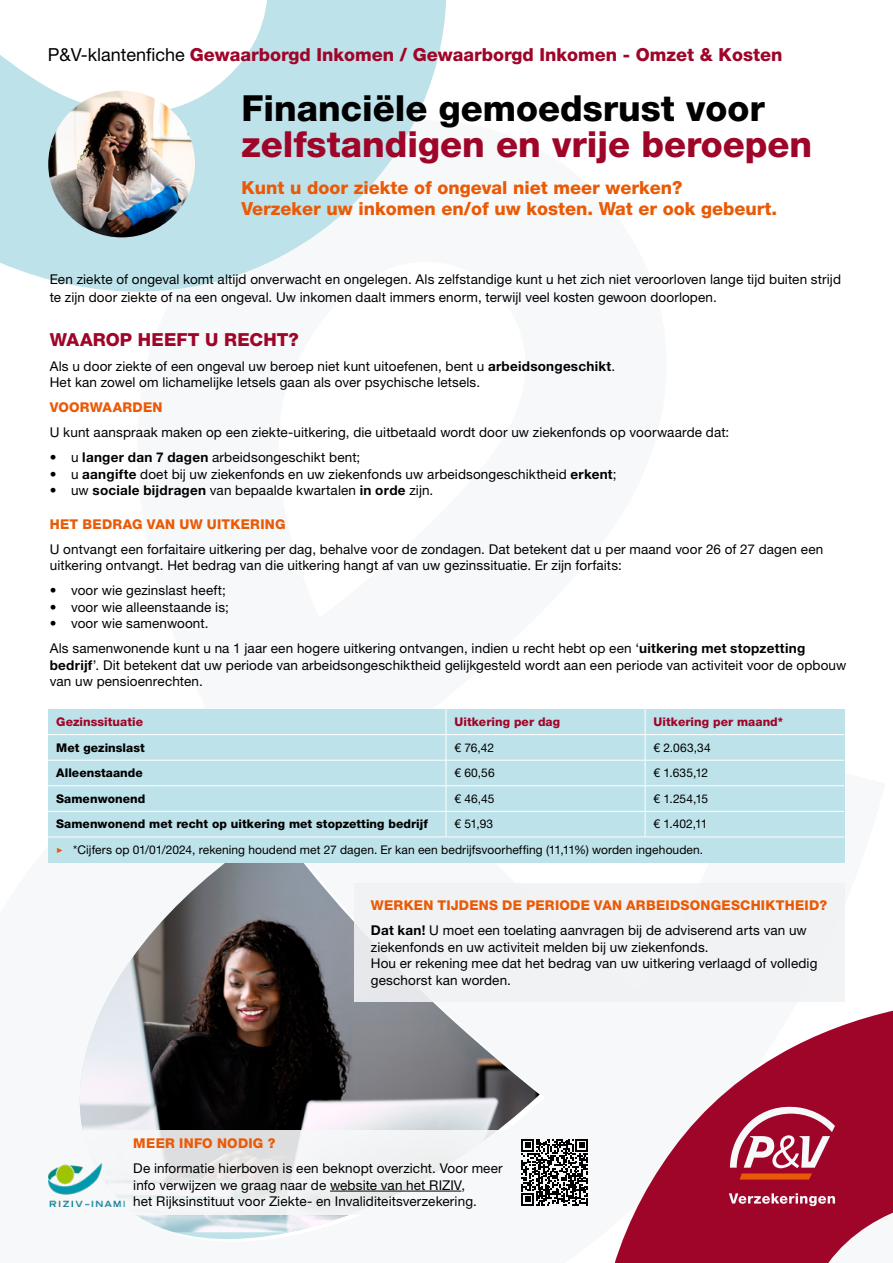
<style>
.page{position:relative;width:893px;height:1263px;background:#fff}
.page>*{position:absolute;margin:0;border:0;box-sizing:border-box;transform-origin:0 0}
.t1{font:800 36px "Helvetica Neue LT Std";color:#9e0529}
.t2{font:800 36px "Helvetica Neue LT Std";color:#000}
.t3{font:800 18px/21px "Helvetica Neue LT Std";color:#ea5a06}
.t4{font:800 18px "Helvetica Neue LT Std";color:#9e0529}
.t5{font:13.5px/16.5px "Helvetica Neue LT Std";letter-spacing:.01em;color:#000}
.t6{font:800 13.5px "Helvetica Neue LT Std";letter-spacing:.02em;color:#ea5a06}
.t7{font:12px/25.7px "Helvetica Neue LT Std";letter-spacing:.005em;color:#000}
.t8{font:800 12px "Helvetica Neue LT Std";letter-spacing:.005em;color:#000}
.t9{font:800 12px "Helvetica Neue LT Std";letter-spacing:.005em;color:#9e0529}
.s1{font-weight:400;color:#000}
.s2{font-weight:700}
.s3{font-family:"Arial";font-size:7.5px;color:#ea5a06}
.s4{font-weight:800;color:#ea5a06}
</style>
<div class="page">
<svg style="left:614px;top:1010px;width:279px;height:253px;fill:#9e0529"></svg>
<svg style="left:730px;top:1106px;width:105px;height:73px"></svg>
<svg style="left:729px;top:1193px;width:106px;height:13px"></svg>
<svg style="left:0;top:0;width:446px;height:292px;fill:#bde2e9"></svg>
<img style="left:79px;top:862px;width:461px;height:370px">
<svg style="left:49px;top:1130px;width:491px;height:85px;fill:#f2f4f5"></svg>
<div style="left:48px;top:709px;width:796px;height:153px;background:#bde2e9"></div>
<hr style="left:48px;top:734px;width:398px;height:1px;background:#fff">
<hr style="left:446px;top:734px;width:199px;height:1px;background:#fff">
<hr style="left:645px;top:734px;width:199px;height:1px;background:#fff">
<hr style="left:48px;top:760px;width:398px;height:1px;background:#fff">
<hr style="left:446px;top:760px;width:199px;height:1px;background:#fff">
<hr style="left:645px;top:760px;width:199px;height:1px;background:#fff">
<hr style="left:48px;top:785px;width:398px;height:1px;background:#fff">
<hr style="left:446px;top:785px;width:199px;height:1px;background:#fff">
<hr style="left:645px;top:785px;width:199px;height:1px;background:#fff">
<hr style="left:48px;top:811px;width:398px;height:1px;background:#fff">
<hr style="left:446px;top:811px;width:199px;height:1px;background:#fff">
<svg style="left:446px;top:709px;width:1px;height:127px"></svg>
<hr style="left:645px;top:811px;width:199px;height:1px;background:#fff">
<svg style="left:645px;top:709px;width:1px;height:127px"></svg>
<hr style="left:48px;top:836px;width:398px;height:1px;background:#fff">
<hr style="left:446px;top:836px;width:199px;height:1px;background:#fff">
<hr style="left:645px;top:836px;width:199px;height:1px;background:#fff">
<div style="left:354px;top:884px;width:490px;height:118px;background:#f1f2f4"></div>
<hr style="left:330px;top:1191px;width:131px;height:1px;background:#000">
<img style="left:48px;top:1164px;width:77px;height:42px">
<svg style="left:521px;top:1139px;width:67px;height:67px"></svg>
<img style="left:48px;top:91px;width:147px;height:146px;border-radius:73px">
<h2 class="t4" style="left:48px;top:44px;width:736px"><span class="s1">P&amp;V-klantenfiche</span> Gewaarborgd Inkomen / Gewaarborgd Inkomen - Omzet &amp; Kosten</h2>
<h1 class="t2" style="left:241px;top:87px;width:525px">Financiële gemoedsrust voor</h1>
<h1 class="t1" style="left:241px;top:123px;width:572px">zelfstandigen en vrije beroepen</h1>
<h2 class="t3" style="left:241px;top:177px;width:537px">Kunt u door ziekte of ongeval niet meer werken?<br>Verzeker uw inkomen en/of uw kosten. Wat er ook gebeurt.</h2>
<p class="t5" style="left:50px;top:270px;width:793px;line-height:18px">Een ziekte of ongeval komt altijd onverwacht en ongelegen. Als zelfstandige kunt u het zich niet veroorloven lange tijd buiten strijd te zijn door ziekte of na een ongeval. Uw inkomen daalt immers enorm, terwijl veel kosten gewoon doorlopen.</p>
<h2 class="t4" style="left:50px;top:328px;width:251px">WAAROP HEEFT U RECHT?</h2>
<p class="t5" style="left:50px;top:357px;width:567px">Als u door ziekte of een ongeval uw beroep niet kunt uitoefenen, bent u <span class="s2">arbeidsongeschikt</span>.<br>Het kan zowel om lichamelijke letsels gaan als over psychische letsels.</p>
<p class="t6" style="left:50px;top:399px;width:114px">VOORWAARDEN</p>
<p class="t5" style="left:50px;top:424px;width:681px">U kunt aanspraak maken op een ziekte-uitkering, die uitbetaald wordt door uw ziekenfonds op voorwaarde dat:</p>
<p class="t5" style="left:50px;top:449px;width:312px">• u <span class="s2">langer dan 7 dagen</span> arbeidsongeschikt bent;</p>
<p class="t5" style="left:50px;top:465px;width:568px">• u <span class="s2">aangifte</span> doet bij uw ziekenfonds en uw ziekenfonds uw arbeidsongeschiktheid <span class="s2">erkent</span>;</p>
<p class="t5" style="left:50px;top:482px;width:385px">• uw <span class="s2">sociale bijdragen</span> van bepaalde kwartalen <span class="s2">in orde</span> zijn.</p>
<p class="t6" style="left:50px;top:516px;width:237px">HET BEDRAG VAN UW UITKERING</p>
<p class="t5" style="left:50px;top:540px;width:775px">U ontvangt een forfaitaire uitkering per dag, behalve voor de zondagen. Dat betekent dat u per maand voor 26 of 27 dagen een uitkering ontvangt. Het bedrag van die uitkering hangt af van uw gezinssituatie. Er zijn forfaits:</p>
<p class="t5" style="left:50px;top:582px;width:177px">• voor wie gezinslast heeft;</p>
<p class="t5" style="left:50px;top:598px;width:180px">• voor wie alleenstaande is;</p>
<p class="t5" style="left:50px;top:610px;width:757px;line-height:25px">• voor wie samenwoont.<br>Als samenwonende kunt u na 1 jaar een hogere uitkering ontvangen, indien u recht hebt op een ‘<span class="s2">uitkering met stopzetting</span></p>
<p class="t5" style="left:50px;top:656px;width:798px"><span class="s2">bedrijf</span>’. Dit betekent dat uw periode van arbeidsongeschiktheid gelijkgesteld wordt aan een periode van activiteit voor de opbouw van uw pensioenrechten.</p>
<p class="t9" style="left:56px;top:715px;width:88px">Gezinssituatie</p>
<p class="t9" style="left:454px;top:715px;width:107px">Uitkering per dag</p>
<p class="t9" style="left:654px;top:715px;width:131px">Uitkering per maand*</p>
<p class="t8" style="left:56px;top:740px;width:90px">Met gezinslast</p>
<p class="t7" style="left:454px;top:734px;width:41px">€ 76,42</p>
<p class="t7" style="left:654px;top:734px;width:59px">€ 2.063,34</p>
<p class="t8" style="left:56px;top:766px;width:88px">Alleenstaande</p>
<p class="t7" style="left:454px;top:760px;width:42px">€ 60,56</p>
<p class="t7" style="left:654px;top:760px;width:56px">€ 1.635,12</p>
<p class="t8" style="left:56px;top:791px;width:91px">Samenwonend</p>
<p class="t7" style="left:454px;top:786px;width:42px">€ 46,45</p>
<p class="t7" style="left:654px;top:786px;width:56px">€ 1.254,15</p>
<p class="t8" style="left:56px;top:817px;width:373px">Samenwonend met recht op uitkering met stopzetting bedrijf</p>
<p class="t7" style="left:454px;top:811px;width:40px">€ 51,93</p>
<p class="t7" style="left:56px;top:811px;width:653px;text-indent:597px">€ 1.402,11 <span class="s3">►</span> *Cijfers op 01/01/2024, rekening houdend met 27 dagen. Er kan een bedrijfsvoorheffing (11,11%) worden ingehouden.</p>
<p class="t5" style="left:371px;top:893px;width:458px;line-height:25px"><span class="s4">WERKEN TIJDENS DE PERIODE VAN ARBEIDSONGESCHIKTHEID?<br></span><span class="s2">Dat kan!</span> U moet een toelating aanvragen bij de adviserend arts van uw</p>
<p class="t5" style="left:371px;top:939px;width:448px">ziekenfonds en uw activiteit melden bij uw ziekenfonds.<br>Hou er rekening mee dat het bedrag van uw uitkering verlaagd of volledig geschorst kan worden.</p>
<p class="t6" style="left:133px;top:1135px;width:144px">MEER INFO NODIG ?</p>
<p class="t5" style="left:133px;top:1160px;width:371px">De informatie hierboven is een beknopt overzicht. Voor meer info verwijzen we graag naar de website van het RIZIV,<br>het Rijksinstituut voor Ziekte- en Invaliditeitsverzekering.</p>
</div>
